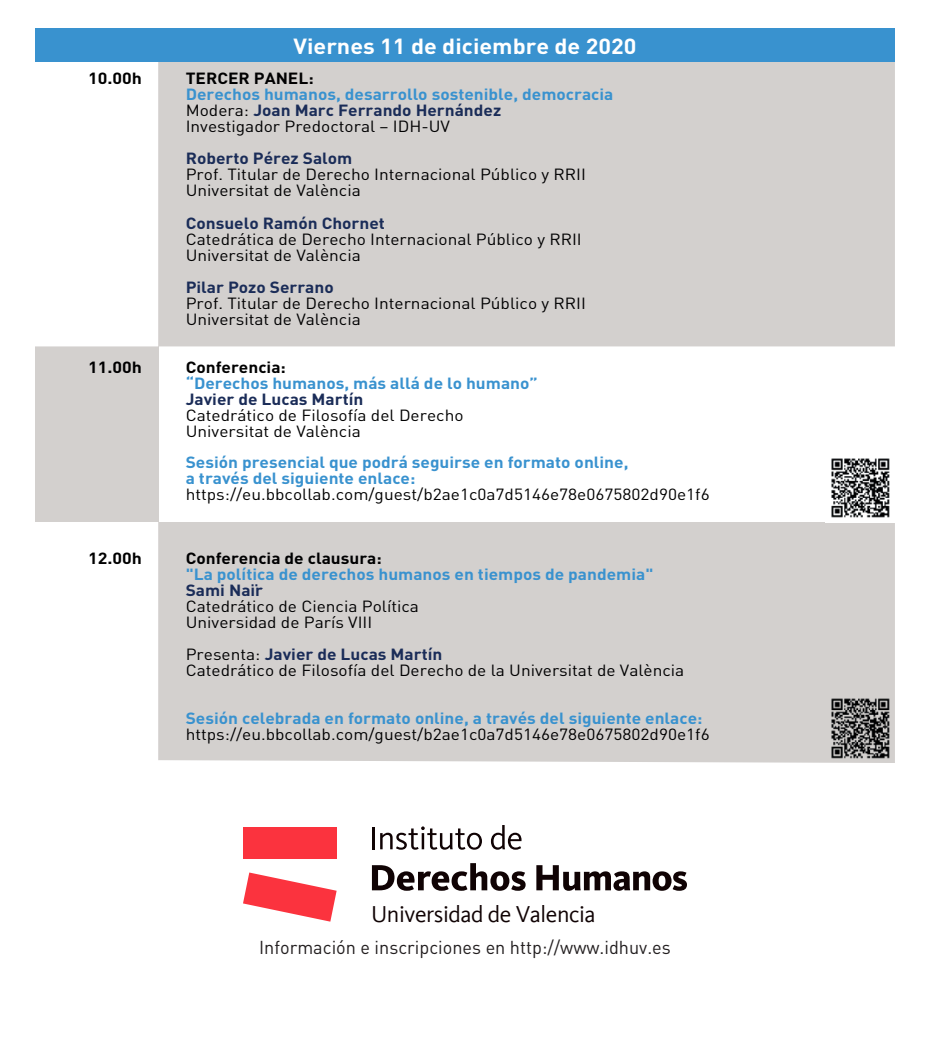
<style>
.page{position:relative;width:930px;height:1044px;background:#fff}
.page>*{position:absolute;margin:0;border:0;box-sizing:border-box;transform-origin:0 0}
.t1{font:23.6px "Kievit";letter-spacing:-.02em;color:#100304}
.t2{font:700 21.6px "DIN";color:#fff;scale:1.08 1}
.t3{font:18.4px "DIN";color:#231f20}
.t4{font:16px/16px "DIN";color:#000001;scale:1.08 1}
.t5{font:700 16px/16px "DIN";color:#3992cf;scale:1.08 1}
.t6{font:700 16px "DIN";color:#1a2c58;scale:1.08 1}
.t7{font:700 16px "DIN";color:#000001;scale:1.08 1}
.t8{font:700 16px "DIN";color:#000001;scale:1.11 1}
.s1{font-weight:400;color:#000001}
.s2{color:#1a2c58}
.s3{font-weight:700;color:#1a2c58}
</style>
<div class="page">
<div style="left:158px;top:521px;width:737px;height:241px;background:#d3d0ce"></div>
<div style="left:35px;top:346px;width:123px;height:175px;background:#d3d0ce"></div>
<div style="left:158px;top:52px;width:737px;height:294px;background:#d3d0ce"></div>
<div style="left:35px;top:28px;width:860px;height:34px;background:#3992cf"></div>
<img style="left:825px;top:692px;width:70px;height:70px">
<img style="left:825px;top:458px;width:70px;height:64px">
<hr style="left:372px;top:826px;width:3px;height:23px;background:#100304">
<svg style="left:380px;top:826px;width:102px;height:23px"></svg>
<svg style="left:491px;top:825px;width:30px;height:24px"></svg>
<svg style="left:372px;top:863px;width:153px;height:27px"></svg>
<svg style="left:536px;top:865px;width:151px;height:25px"></svg>
<div style="left:243px;top:826px;width:94px;height:32px;background:#fb333e"></div>
<svg style="left:243px;top:872px;width:94px;height:49px"></svg>
<h2 class="t2" style="left:294px;top:32px;width:319px">Viernes 11 de diciembre de 2020</h2>
<p class="t8" style="left:88px;top:68px;width:50px">10.00h</p>
<p class="t7" style="left:186px;top:68px;width:120px">TERCER PANEL:</p>
<p class="t5" style="left:186px;top:86px;width:398px">Derechos humanos, desarrollo sostenible, democracia<br><span class="s1">Modera:</span> <span class="s2">Joan Marc Ferrando Hernández<br></span><span class="s1">Investigador Predoctoral – IDH-UV</span></p>
<p class="t6" style="left:186px;top:148px;width:156px">Roberto Pérez Salom</p>
<p class="t4" style="left:186px;top:166px;width:372px">Prof. Titular de Derecho Internacional Público y RRII<br>Universitat de València</p>
<p class="t6" style="left:186px;top:212px;width:186px">Consuelo Ramón Chornet</p>
<p class="t4" style="left:186px;top:230px;width:368px">Catedrática de Derecho Internacional Público y RRII<br>Universitat de València</p>
<p class="t6" style="left:186px;top:276px;width:139px">Pilar Pozo Serrano</p>
<p class="t4" style="left:186px;top:294px;width:372px">Prof. Titular de Derecho Internacional Público y RRII<br>Universitat de València</p>
<p class="t8" style="left:88px;top:356px;width:50px">11.00h</p>
<p class="t7" style="left:186px;top:356px;width:94px">Conferencia:</p>
<p class="t5" style="left:186px;top:374px;width:327px">“Derechos humanos, más allá de lo humano”</p>
<p class="t6" style="left:186px;top:388px;width:166px">Javier de Lucas Martín</p>
<p class="t4" style="left:186px;top:406px;width:259px">Catedrático de Filosofía del Derecho<br>Universitat de València</p>
<p class="t5" style="left:186px;top:453px;width:411px">Sesión presencial que podrá seguirse en formato online, a través del siguiente enlace:</p>
<p class="t4" style="left:186px;top:485px;width:487px">https://eu.bbcollab.com/guest/b2ae1c0a7d5146e78e0675802d90e1f6</p>
<p class="t8" style="left:88px;top:547px;width:50px">12.00h</p>
<p class="t7" style="left:186px;top:547px;width:183px">Conferencia de clausura:</p>
<p class="t5" style="left:186px;top:565px;width:434px">"La política de derechos humanos en tiempos de pandemia"</p>
<p class="t6" style="left:186px;top:579px;width:73px">Sami Naïr</p>
<p class="t4" style="left:186px;top:597px;width:218px">Catedrático de Ciencia Política<br>Universidad de París VIII</p>
<p class="t4" style="left:186px;top:645px;width:463px">Presenta: <span class="s3">Javier de Lucas Martín<br></span>Catedrático de Filosofía del Derecho de la Universitat de València</p>
<p class="t5" style="left:186px;top:709px;width:480px">Sesión celebrada en formato online, a través del siguiente enlace:</p>
<p class="t4" style="left:186px;top:725px;width:487px">https://eu.bbcollab.com/guest/b2ae1c0a7d5146e78e0675802d90e1f6</p>
<h1 class="t1" style="left:371px;top:900px;width:226px">Universidad de Valencia</h1>
<p class="t3" style="left:259px;top:935px;width:413px">Información e inscripciones en http://www.idhuv.es</p>
</div>
